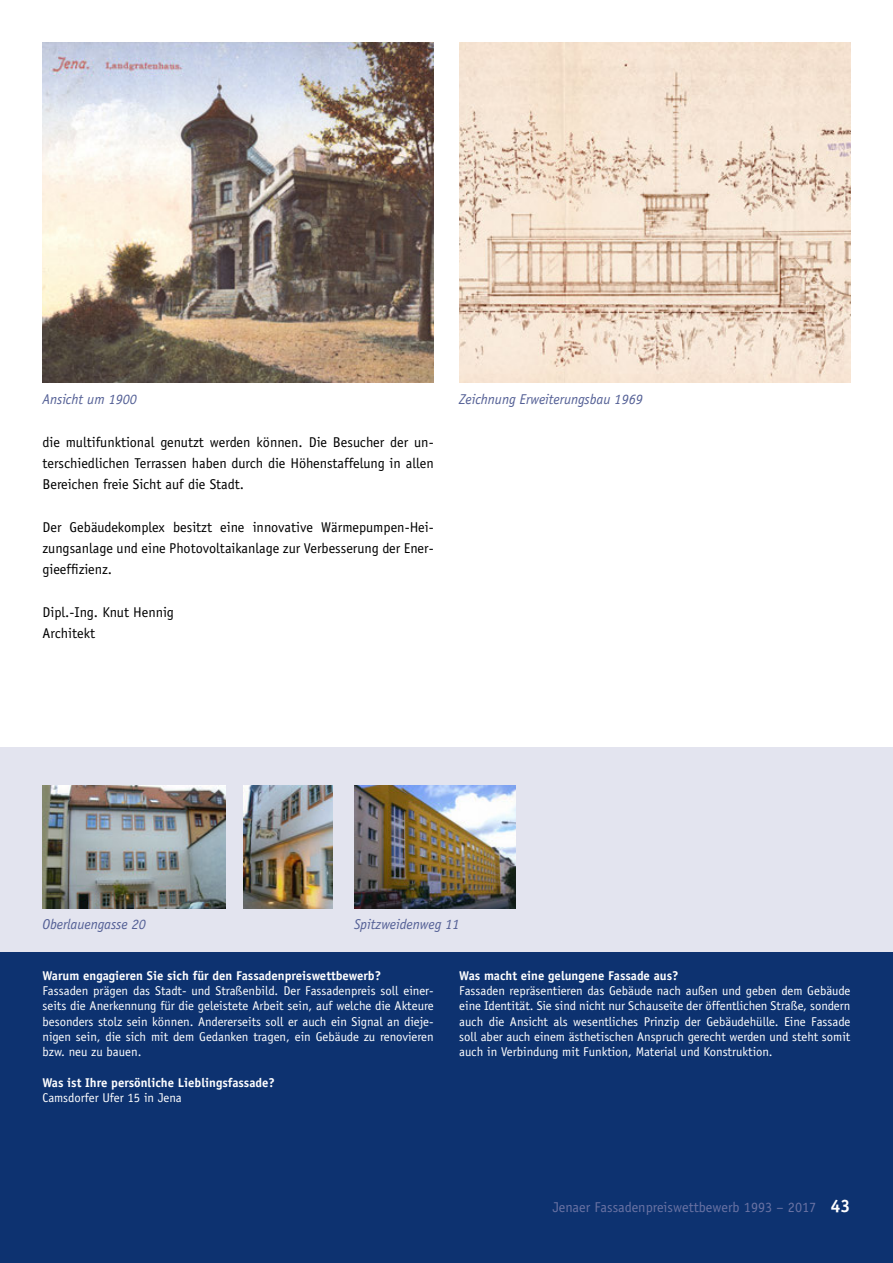
<style>
.page{position:relative;width:893px;height:1263px;background:#fff}
.page>*{position:absolute;margin:0;border:0;box-sizing:border-box;transform-origin:0 0}
.t1{font:14.25px/21.3px "Officina Sans";color:#000;text-align:justify}
.t2{font:italic 14.25px "Officina Sans";letter-spacing:-.005em;color:#535f95}
.t3{font:14.25px "Officina Sans";color:#6972a3}
.t4{font:12.75px/15.3px "Officina Sans";color:#fff;text-align:justify}
.t5{font:700 12.75px "Officina Sans";color:#fff}
.s1{font-weight:700;font-size:18px;color:#fff}
</style>
<div class="page">
<img style="left:459px;top:43px;width:391px;height:340px">
<img style="left:43px;top:43px;width:391px;height:340px">
<div style="left:0;top:927px;width:893px;height:336px;background:#0d3270"></div>
<div style="left:0;top:747px;width:893px;height:204px;background:#e3e4ef"></div>
<img style="left:354px;top:786px;width:162px;height:123px">
<img style="left:43px;top:786px;width:182px;height:123px">
<img style="left:243px;top:786px;width:90px;height:123px">
<p class="t2" style="left:43px;top:391px;width:96px">Ansicht um 1900</p>
<p class="t2" style="left:459px;top:391px;width:185px">Zeichnung Erweiterungsbau 1969</p>
<p class="t1" style="left:43px;top:431px;width:393px">die multifunktional genutzt werden können. Die Besucher der un&shy;terschiedlichen Terrassen haben durch die Höhenstaffelung in allen Bereichen freie Sicht auf die Stadt.</p>
<p class="t1" style="left:43px;top:516px;width:393px">Der Gebäudekomplex besitzt eine innovative Wärmepumpen-Hei&shy;zungsanlage und eine Photovoltaikanlage zur Verbesserung der Ener&shy;gieeffizienz.</p>
<p class="t1" style="left:43px;top:601px;width:133px">Dipl.-Ing. Knut Hennig<br>Architekt</p>
<p class="t2" style="left:43px;top:916px;width:105px">Oberlauengasse 20</p>
<p class="t2" style="left:354px;top:916px;width:107px">Spitzweidenweg 11</p>
<p class="t5" style="left:43px;top:967px;width:340px">Warum engagieren Sie sich für den Fassadenpreiswettbewerb?</p>
<p class="t4" style="left:43px;top:983px;width:393px">Fassaden prägen das Stadt- und Straßenbild. Der Fassadenpreis soll einer&shy;seits die Anerkennung für die geleistete Arbeit sein, auf welche die Akteure besonders stolz sein können. Andererseits soll er auch ein Signal an dieje&shy;nigen sein, die sich mit dem Gedanken tragen, ein Gebäude zu renovieren bzw. neu zu bauen.</p>
<p class="t5" style="left:43px;top:1074px;width:234px">Was ist Ihre persönliche Lieblingsfassade?</p>
<p class="t4" style="left:43px;top:1090px;width:141px">Camsdorfer Ufer 15 in Jena</p>
<p class="t5" style="left:459px;top:967px;width:221px">Was macht eine gelungene Fassade aus?</p>
<p class="t4" style="left:459px;top:983px;width:393px">Fassaden repräsentieren das Gebäude nach außen und geben dem Gebäude eine Identität. Sie sind nicht nur Schauseite der öffentlichen Straße, sondern auch die Ansicht als wesentliches Prinzip der Gebäudehülle. Eine Fassade soll aber auch einem ästhetischen Anspruch gerecht werden und steht somit auch in Verbindung mit Funktion, Material und Konstruktion.</p>
<p class="t3" style="left:553px;top:1199px;width:299px">Jenaer Fassadenpreiswettbewerb 1993 – 2017 <span class="s1">43</span></p>
</div>
